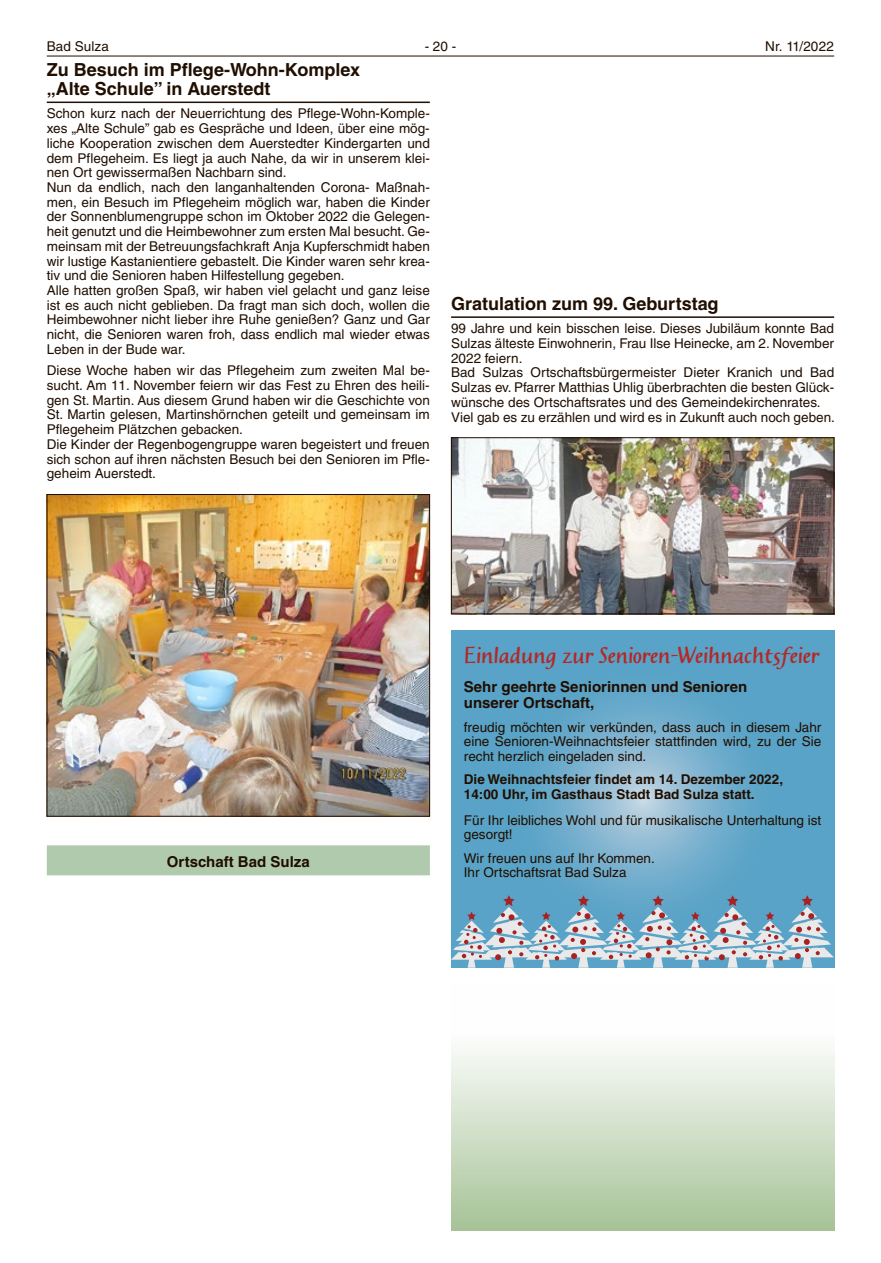
<style>
.page{position:relative;width:881px;height:1263px;background:#fff}
.page>*{position:absolute;margin:0;border:0;box-sizing:border-box;transform-origin:0 0}
.t1{font:25.5px "Jesper";color:#b52725}
.t2{font:700 18px/19.6px "Helvetica LT";color:#200e00}
.t3{font:700 15px/16.4px "Helvetica LT";color:#200e00}
.t4{font:13.5px/14.7px "Helvetica LT";color:#200e00}
.t5{font:700 13.5px/14.7px "Helvetica LT";color:#200e00}
</style>
<div class="page">
<hr style="left:47px;top:56px;width:786px;height:1px;background:#200e00">
<hr style="left:451px;top:316px;width:382px;height:2px;background:#200e00">
<img style="left:453px;top:439px;width:378px;height:173px">
<div style="left:451px;top:437px;width:382px;height:177px;border:1px solid #200e00"></div>
<svg style="left:451px;top:630px;width:382px;height:265px;background:#65a8ca"></svg>
<svg style="left:451px;top:895px;width:382px;height:73px;background:#8fb2c7"></svg>
<div style="left:451px;top:984px;width:382px;height:247px;background:linear-gradient(to bottom,#fff,#a9c59a)"></div>
<hr style="left:47px;top:102px;width:382px;height:1px;background:#200e00">
<div style="left:47px;top:845px;width:382px;height:30px;background:#b0caad"></div>
<img style="left:49px;top:496px;width:378px;height:318px">
<div style="left:47px;top:494px;width:382px;height:322px;border:1px solid #200e00"></div>
<p class="t4" style="left:47px;top:39px;width:64px">Bad Sulza</p>
<p class="t4" style="left:424px;top:39px;width:33px">- 20 -</p>
<p class="t4" style="left:765px;top:39px;width:70px">Nr. 11/2022</p>
<h2 class="t2" style="left:47px;top:59px;width:315px">Zu Besuch im Pflege-Wohn-Komplex „Alte Schule” in Auerstedt</h2>
<p class="t4" style="left:47px;top:106px;width:384px">Schon kurz nach der Neuerrichtung des Pflege-Wohn-Komple&shy;xes „Alte Schule” gab es Gespräche und Ideen, über eine mög&shy;liche Kooperation zwischen dem Auerstedter Kindergarten und dem Pflegeheim. Es liegt ja auch Nahe, da wir in unserem klei&shy;nen Ort gewissermaßen Nachbarn sind.<br>Nun da endlich, nach den langanhaltenden Corona- Maßnah&shy;men, ein Besuch im Pflegeheim möglich war, haben die Kinder der Sonnenblumengruppe schon im Oktober 2022 die Gelegen&shy;heit genutzt und die Heimbewohner zum ersten Mal besucht. Ge&shy;meinsam mit der Betreuungsfachkraft Anja Kupferschmidt haben wir lustige Kastanientiere gebastelt. Die Kinder waren sehr krea&shy;tiv und die Senioren haben Hilfestellung gegeben.<br>Alle hatten großen Spaß, wir haben viel gelacht und ganz leise ist es auch nicht geblieben. Da fragt man sich doch, wollen die Heimbewohner nicht lieber ihre Ruhe genießen? Ganz und Gar nicht, die Senioren waren froh, dass endlich mal wieder etwas Leben in der Bude war.</p>
<p class="t4" style="left:47px;top:363px;width:384px">Diese Woche haben wir das Pflegeheim zum zweiten Mal be&shy;sucht. Am 11. November feiern wir das Fest zu Ehren des heili&shy;gen St. Martin. Aus diesem Grund haben wir die Geschichte von St. Martin gelesen, Martinshörnchen geteilt und gemeinsam im Pflegeheim Plätzchen gebacken.<br>Die Kinder der Regenbogengruppe waren begeistert und freuen sich schon auf ihren nächsten Besuch bei den Senioren im Pfle&shy;geheim Auerstedt.</p>
<h2 class="t2" style="left:451px;top:294px;width:269px">Gratulation zum 99. Geburtstag</h2>
<p class="t4" style="left:451px;top:321px;width:385px">99 Jahre und kein bisschen leise. Dieses Jubiläum konnte Bad Sulzas älteste Einwohnerin, Frau Ilse Heinecke, am 2. November 2022 feiern.<br>Bad Sulzas Ortschaftsbürgermeister Dieter Kranich und Bad Sulzas ev. Pfarrer Matthias Uhlig überbrachten die besten Glück&shy;wünsche des Ortschaftsrates und des Gemeindekirchenrates.<br>Viel gab es zu erzählen und wird es in Zukunft auch noch geben.</p>
<p class="t3" style="left:167px;top:853px;width:144px">Ortschaft Bad Sulza</p>
<h1 class="t1" style="left:463px;top:641px;width:357px">Einladung zur Senioren-Weihnachtsfeier</h1>
<p class="t3" style="left:463px;top:678px;width:285px">Sehr geehrte Seniorinnen und Senioren unserer Ortschaft,</p>
<p class="t4" style="left:463px;top:719px;width:359px;text-align:justify">freudig möchten wir verkünden, dass auch in diesem Jahr eine Senioren-Weihnachtsfeier stattfinden wird, zu der Sie recht herzlich eingeladen sind.</p>
<p class="t5" style="left:463px;top:772px;width:320px">Die Weihnachtsfeier findet am 14. Dezember 2022,<br>14:00 Uhr, im Gasthaus Stadt Bad Sulza statt.</p>
<p class="t4" style="left:463px;top:813px;width:359px">Für Ihr leibliches Wohl und für musikalische Unterhaltung ist gesorgt!</p>
<p class="t4" style="left:463px;top:850px;width:192px">Wir freuen uns auf Ihr Kommen.<br>Ihr Ortschaftsrat Bad Sulza</p>
</div>
